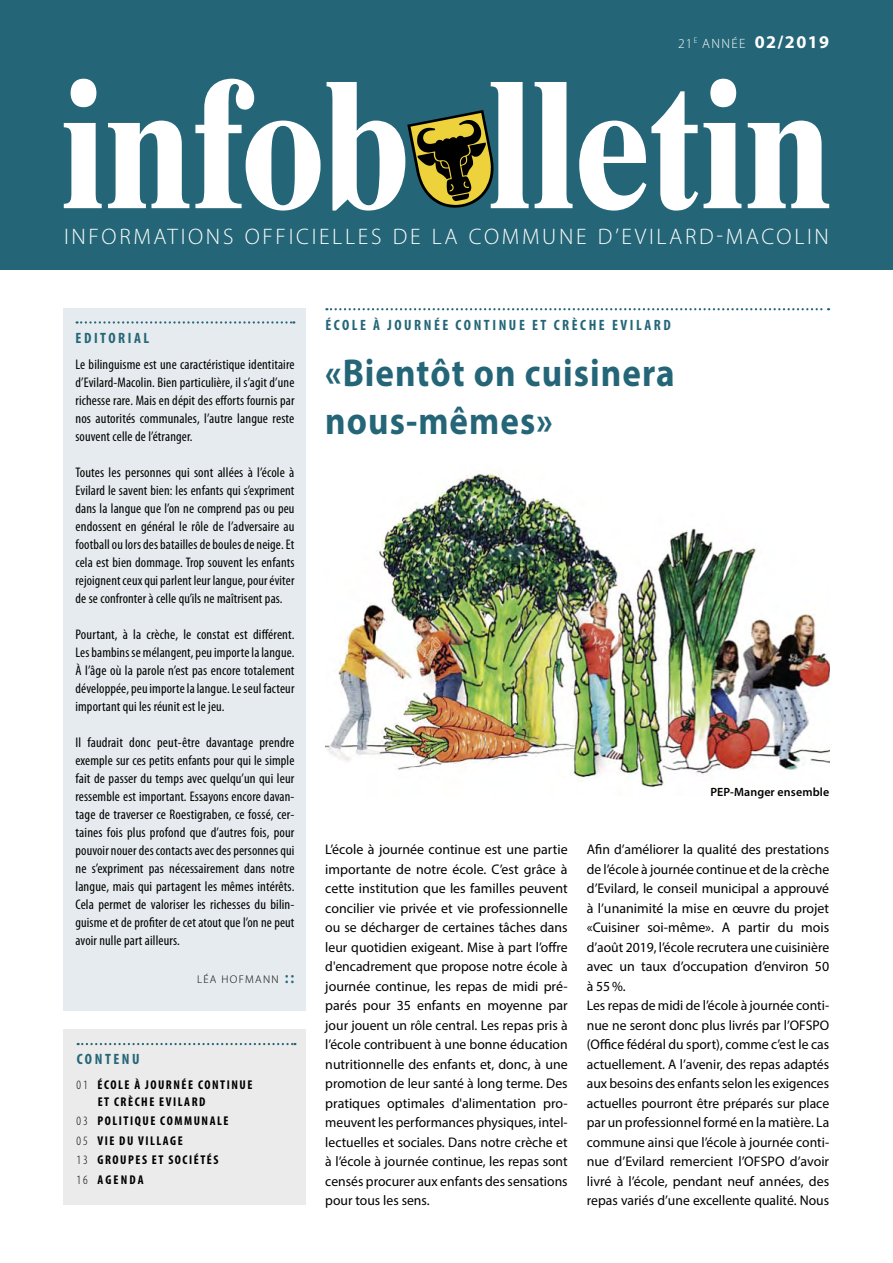
<style>
.page{position:relative;width:893px;height:1263px;background:#fff}
.page>*{position:absolute;margin:0;border:0;box-sizing:border-box;transform-origin:0 0}
.t1{font:700 39px/48px "Myriad Pro";letter-spacing:.03em;color:#246677;scale:.9 1}
.t2{font:300 22.5px "Myriad Pro";letter-spacing:.12em;color:#fff}
.t3{font:700 condensed 15px "Myriad Pro";letter-spacing:.17em;color:#246677}
.t4{font:13.95px/19.5px "Myriad Pro";color:#000;text-align:justify}
.t5{font:condensed 13.95px/18px "Myriad Pro";letter-spacing:.01em;color:#000;text-align:justify}
.t6{font:300 13.5px "Myriad Pro";letter-spacing:.1em;color:#fff}
.t7{font:700 condensed 12.75px/19.5px "Myriad Pro";letter-spacing:.12em;color:#000}
.t8{font:600 12px "Myriad Pro";letter-spacing:.01em;color:#000}
.t9{font:300 11.25px "Myriad Pro";letter-spacing:.12em;color:#000}
.s1{font-weight:700;font-size:18px}
.s2{font-weight:600;font-size:16.5px;color:#246677}
.s3{font-weight:300}
</style>
<div class="page">
<div style="left:0;top:0;width:893px;height:269px;background:#246677"></div>
<svg style="left:64px;top:79px;width:765px;height:132px"></svg>
<svg style="left:407px;top:110px;width:87px;height:100px"></svg>
<div style="left:64px;top:308px;width:242px;height:702px;background:#e5ebee"></div>
<svg style="left:77px;top:321px;width:217px;height:3px"></svg>
<div style="left:64px;top:1030px;width:242px;height:175px;background:#ebebeb"></div>
<svg style="left:78px;top:1043px;width:217px;height:2px"></svg>
<svg style="left:326px;top:308px;width:503px;height:2px"></svg>
<img style="left:325px;top:472px;width:504px;height:315px">
<p class="t6" style="left:678px;top:35px;width:152px">21<sup>E</sup> ANNÉE <span class="s1">02/2019</span></p>
<h2 class="t2" style="left:64px;top:223px;width:766px">INFORMATIONS OFFICIELLES DE LA COMMUNE D’EVILARD-MACOLIN</h2>
<p class="t3" style="left:76px;top:328px;width:75px">EDITORIAL</p>
<p class="t5" style="left:75px;top:356px;width:221px">Le bilinguisme est une caractéristique identitaire d’Evilard-Macolin. Bien particulière, il s’agit d’une richesse rare. Mais en dépit des efforts fournis par nos autorités communales, l’autre langue reste souvent celle de l’étranger.</p>
<p class="t5" style="left:75px;top:464px;width:221px">Toutes les personnes qui sont allées à l’école à Evilard le savent bien: les enfants qui s’expriment dans la langue que l’on ne comprend pas ou peu endossent en général le rôle de l’adversaire au football ou lors des batailles de boules de neige. Et cela est bien dommage. Trop souvent les enfants rejoignent ceux qui parlent leur langue, pour éviter de se confronter à celle qu’ils ne maîtrisent pas.</p>
<p class="t5" style="left:75px;top:626px;width:221px">Pourtant, à la crèche, le constat est différent.<br>Les bambins se mélangent, peu importe la langue.<br>À l’âge où la parole n’est pas encore totalement développée, peu importe la langue. Le seul facteur important qui les réunit est le jeu.</p>
<p class="t5" style="left:75px;top:734px;width:221px">Il faudrait donc peut-être davantage prendre exemple sur ces petits enfants pour qui le simple fait de passer du temps avec quelqu’un qui leur ressemble est important. Essayons encore davan&shy;tage de traverser ce Roestigraben, ce fossé, cer&shy;taines fois plus profond que d’autres fois, pour pouvoir nouer des contacts avec des personnes qui ne s’expriment pas nécessairement dans notre langue, mais qui partagent les mêmes intérêts.<br>Cela permet de valoriser les richesses du bilin&shy;guisme et de profiter de cet atout que l’on ne peut avoir nulle part ailleurs.</p>
<p class="t9" style="left:197px;top:972px;width:99px">LÉA HOFMANN <span class="s2">::</span></p>
<p class="t3" style="left:77px;top:1050px;width:65px">CONTENU</p>
<p class="t7" style="left:98px;top:1076px;width:156px;line-height:16.5px;text-indent:-21px"><span class="s3">01</span> ÉCOLE À JOURNÉE CONTINUE<br>ET CRÈCHE EVILARD</p>
<p class="t7" style="left:77px;top:1111px;width:153px"><span class="s3">03</span> POLITIQUE COMMUNALE<br><span class="s3">05</span> VIE DU VILLAGE<br><span class="s3">13</span> GROUPES ET SOCIÉTÉS<br><span class="s3">16</span> AGENDA</p>
<p class="t3" style="left:325px;top:315px;width:347px">ÉCOLE À JOURNÉE CONTINUE ET CRÈCHE EVILARD</p>
<h1 class="t1" style="left:325px;top:348px;width:390px">«Bientôt on cuisinera nous-mêmes»</h1>
<p class="t8" style="left:710px;top:785px;width:120px">PEP-Manger ensemble</p>
<p class="t4" style="left:325px;top:839px;width:244px">L’école à journée continue est une partie importante de notre école. C’est grâce à cette institution que les familles peuvent concilier vie privée et vie professionnelle ou se décharger de certaines tâches dans leur quotidien exigeant. Mise à part l’offre d'encadrement que propose notre école à journée continue, les repas de midi pré&shy;parés pour 35 enfants en moyenne par jour jouent un rôle central. Les repas pris à l’école contribuent à une bonne éducation nutritionnelle des enfants et, donc, à une promotion de leur santé à long terme. Des pratiques optimales d'alimentation pro&shy;meuvent les performances physiques, intel&shy;lectuelles et sociales. Dans notre crèche et à l’école à journée continue, les repas sont censés procurer aux enfants des sensations pour tous les sens.</p>
<p class="t4" style="left:587px;top:839px;width:244px;text-align:left">Afin d’améliorer la qualité des prestations de l’école à journée continue et de la crèche d’Evilard, le conseil municipal a approuvé à l’unanimité la mise en œuvre du projet «Cuisiner soi-même». A partir du mois d’août 2019, l’école recrutera une cuisinière avec un taux d’occupation d’environ 50 à 55%.<br>Les repas de midi de l’école à journée conti&shy;nue ne seront donc plus livrés par l’OFSPO (Office fédéral du sport), comme c’est le cas actuellement. A l’avenir, des repas adaptés aux besoins des enfants selon les exigences actuelles pourront être préparés sur place par un professionnel formé en la matière. La commune ainsi que l’école à journée conti&shy;nue d’Evilard remercient l’OFSPO d’avoir livré à l’école, pendant neuf années, des repas variés d’une excellente qualité. Nous</p>
</div>
